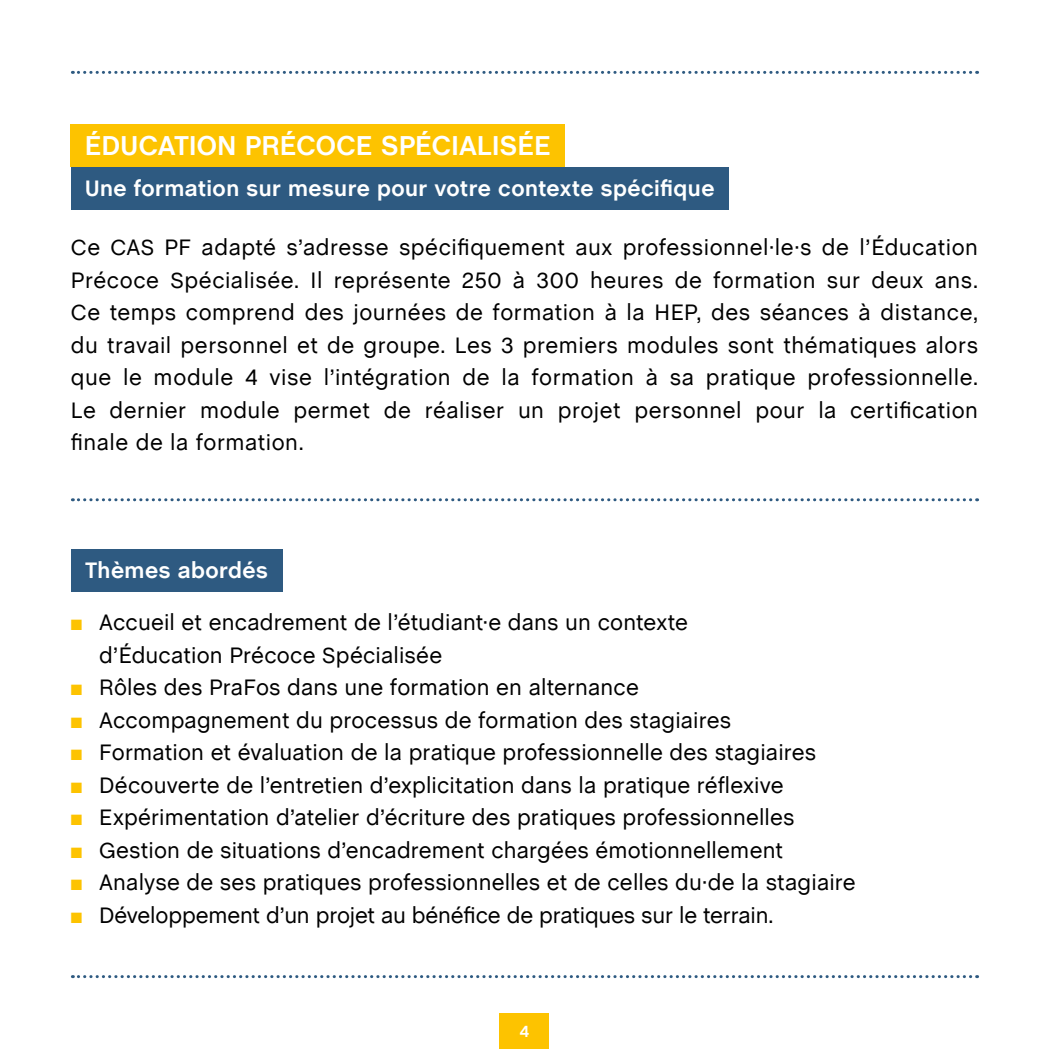
<style>
.page{position:relative;width:1049px;height:1049px;background:#fff}
.page>*{position:absolute;margin:0;border:0;box-sizing:border-box;transform-origin:0 0}
.t1{font:700 27.5px "Chalet Book TT";letter-spacing:.015em;color:#fff}
.t2{font:22.5px/32.5px "Chalet Book TT";letter-spacing:.005em;color:#000}
.t3{font:700 22.5px "Chalet Book TT";letter-spacing:.02em;color:#fff}
.t4{font:700 16.25px "Chalet Book TT";color:#fff}
.s1{color:#fdc300}
</style>
<div class="page">
<div style="left:71px;top:167px;width:658px;height:43px;background:#2e5a81"></div>
<div style="left:500px;top:1013px;width:49px;height:36px;background:#fdc300"></div>
<div style="left:71px;top:549px;width:212px;height:43px;background:#2e5a81"></div>
<div style="left:71px;top:125px;width:494px;height:42px;background:#fdc300"></div>
<svg style="left:72px;top:975px;width:905px;height:3px"></svg>
<svg style="left:72px;top:71px;width:905px;height:3px"></svg>
<svg style="left:72px;top:498px;width:905px;height:3px"></svg>
<p class="t1" style="left:85px;top:129px;width:467px">ÉDUCATION PRÉCOCE SPÉCIALISÉE</p>
<p class="t3" style="left:85px;top:175px;width:631px">Une formation sur mesure pour votre contexte spécifique</p>
<p class="t2" style="left:71px;top:231px;width:909px;text-align:justify">Ce CAS PF adapté s’adresse spécifiquement aux professionnel·le·s de l’Éducation Précoce Spécialisée. Il représente 250 à 300 heures de formation sur deux ans.<br>Ce temps comprend des journées de formation à la HEP, des séances à distance, du travail personnel et de groupe. Les 3 premiers modules sont thématiques alors que le module 4 vise l’intégration de la formation à sa pratique professionnelle.<br>Le dernier module permet de réaliser un projet personnel pour la certification finale de la formation.</p>
<p class="t3" style="left:85px;top:557px;width:184px">Thèmes abordés</p>
<p class="t2" style="left:99px;top:606px;width:590px;text-indent:-28px"><span class="s1">■</span> Accueil et encadrement de l’étudiant·e dans un contexte d’Éducation Précoce Spécialisée</p>
<p class="t2" style="left:71px;top:671px;width:570px"><span class="s1">■</span> Rôles des PraFos dans une formation en alternance</p>
<p class="t2" style="left:71px;top:704px;width:662px"><span class="s1">■</span> Accompagnement du processus de formation des stagiaires</p>
<p class="t2" style="left:71px;top:736px;width:747px"><span class="s1">■</span> Formation et évaluation de la pratique professionnelle des stagiaires</p>
<p class="t2" style="left:71px;top:769px;width:714px"><span class="s1">■</span> Découverte de l’entretien d’explicitation dans la pratique réflexive</p>
<p class="t2" style="left:71px;top:801px;width:725px"><span class="s1">■</span> Expérimentation d’atelier d’écriture des pratiques professionnelles</p>
<p class="t2" style="left:71px;top:834px;width:714px"><span class="s1">■</span> Gestion de situations d’encadrement chargées émotionnellement</p>
<p class="t2" style="left:71px;top:866px;width:786px"><span class="s1">■</span> Analyse de ses pratiques professionnelles et de celles du·de la stagiaire</p>
<p class="t2" style="left:71px;top:899px;width:704px"><span class="s1">■</span> Développement d’un projet au bénéfice de pratiques sur le terrain.</p>
<p class="t4" style="left:519px;top:1022px;width:12px">4</p>
</div>
